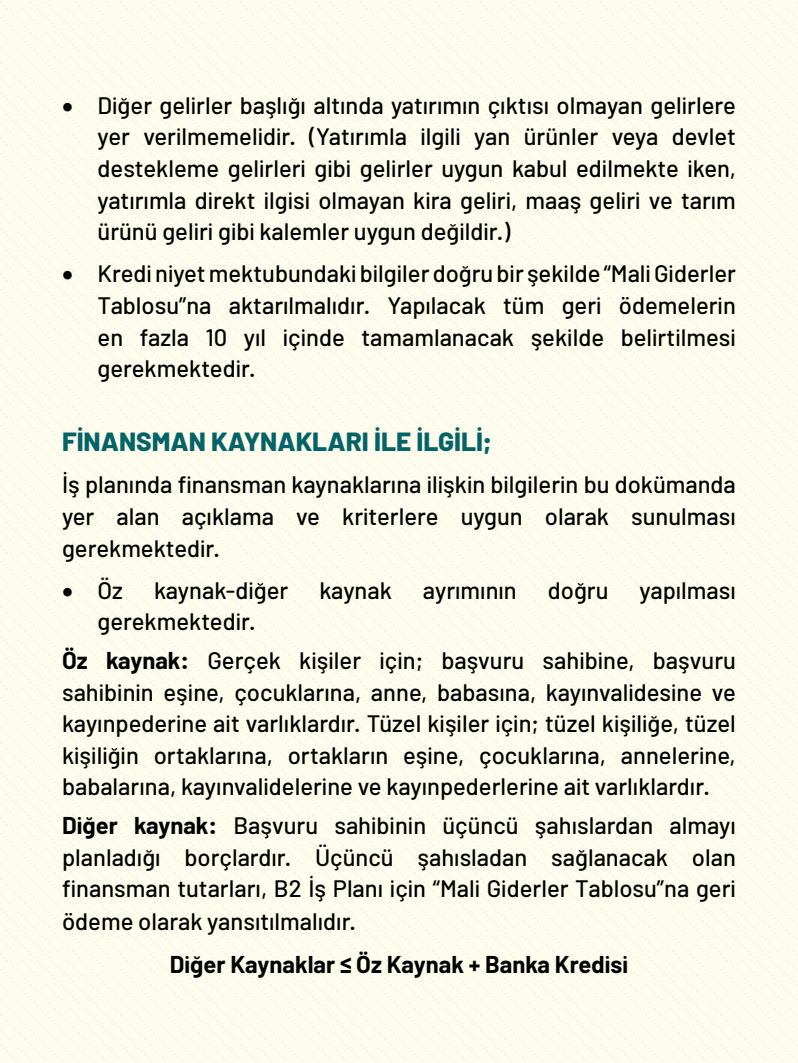
<style>
.page{position:relative;width:798px;height:1063px;background:#fff}
.page>*{position:absolute;margin:0;border:0;box-sizing:border-box;transform-origin:0 0}
.t1{font:800 26.25px "Barlow";color:#046367}
.t2{font:500 23.75px/31.5px "Barlow";color:#000;text-align:justify}
.t3{font:700 23.75px "Barlow";color:#000}
.s1{font-weight:700}
</style>
<div class="page">
<div style="left:0;top:0;width:797px;height:1063px;background:#fefcec"></div>
<p class="t2" style="left:97px;top:89px;width:639px;text-indent:-35px">• Diğer gelirler başlığı altında yatırımın çıktısı olmayan gelirlere yer verilmemelidir. (Yatırımla ilgili yan ürünler veya devlet destekleme gelirleri gibi gelirler uygun kabul edilmekte iken, yatırımla direkt ilgisi olmayan kira geliri, maaş geliri ve tarım ürünü geliri gibi kalemler uygun değildir.)</p>
<p class="t2" style="left:97px;top:258px;width:639px;text-indent:-35px">• Kredi niyet mektubundaki bilgiler doğru bir şekilde “Mali Giderler Tablosu”na aktarılmalıdır. Yapılacak tüm geri ödemelerin en fazla 10 yıl içinde tamamlanacak şekilde belirtilmesi gerekmektedir.</p>
<p class="t1" style="left:62px;top:425px;width:431px">FİNANSMAN KAYNAKLARI İLE İLGİLİ;</p>
<p class="t2" style="left:62px;top:469px;width:675px">İş planında finansman kaynaklarına ilişkin bilgilerin bu dokümanda yer alan açıklama ve kriterlere uygun olarak sunulması gerekmektedir.</p>
<p class="t2" style="left:62px;top:574px;width:62px">• Öz</p>
<p class="t2" style="left:154px;top:574px;width:136px">kaynak-diğer</p>
<p class="t2" style="left:319px;top:574px;width:74px">kaynak</p>
<p class="t2" style="left:423px;top:574px;width:95px">ayrımının</p>
<p class="t2" style="left:547px;top:574px;width:62px">doğru</p>
<p class="t2" style="left:639px;top:574px;width:98px">yapılması</p>
<p class="t2" style="left:62px;top:602px;width:675px;line-height:38.8px;text-indent:35px">gerekmektedir.<br><span class="s1">Öz kaynak:</span> Gerçek kişiler için; başvuru sahibine, başvuru</p>
<p class="t2" style="left:62px;top:676px;width:675px">sahibinin eşine, çocuklarına, anne, babasına, kayınvalidesine ve kayınpederine ait varlıklardır. Tüzel kişiler için; tüzel kişiliğe, tüzel kişiliğin ortaklarına, ortakların eşine, çocuklarına, annelerine, babalarına, kayınvalidelerine ve kayınpederlerine ait varlıklardır.</p>
<p class="t2" style="left:62px;top:809px;width:675px"><span class="s1">Diğer kaynak:</span> Başvuru sahibinin üçüncü şahıslardan almayı planladığı borçlardır. Üçüncü şahısladan sağlanacak olan finansman tutarları, B2 İş Planı için “Mali Giderler Tablosu”na geri ödeme olarak yansıtılmalıdır.</p>
<p class="t3" style="left:170px;top:950px;width:459px">Diğer Kaynaklar ≤ Öz Kaynak + Banka Kredisi</p>
</div>
